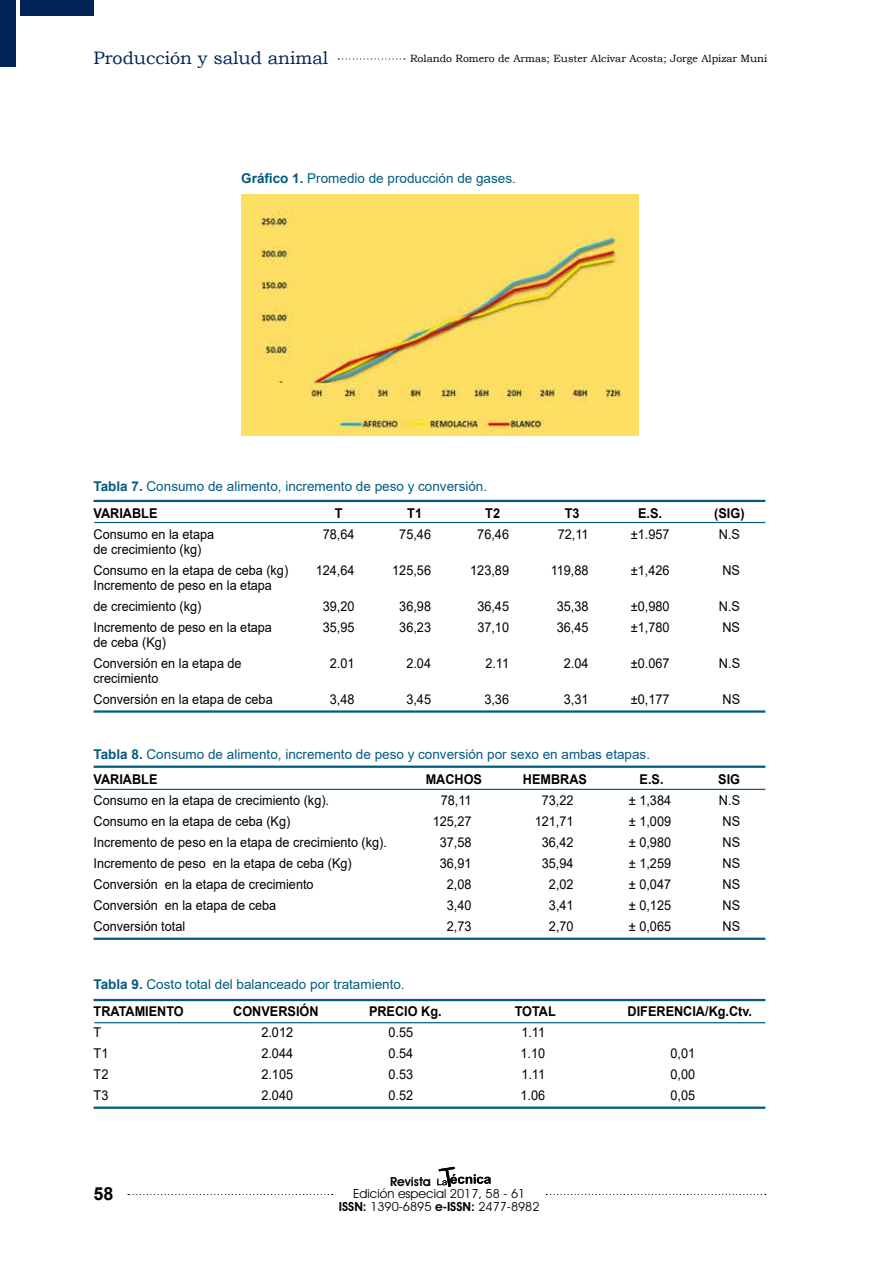
<style>
.page{position:relative;width:893px;height:1263px;background:#fff}
.page>*{position:absolute;margin:0;border:0;box-sizing:border-box;transform-origin:0 0}
.t1{font:18px "Bookman Old Style";color:#002455}
.t2{font:700 18px "Arial";color:#000}
.t3{font:13.5px/21px "Arial";color:#000;scale:.94 1}
.t4{font:13.5px "Arial";color:#005c7f}
.t5{font:700 13.5px "Arial";color:#000;scale:.94 1}
.t6{font:12.6px/12.1px "Avant Garde IT Cby BT";color:#000;text-align:center}
.t7{font:600 12.6px "Avant Garde IT Cby BT";color:#000}
.t8{font:10.5px "Bookman Old Style";color:#000}
.s1{font-weight:700}
.s2{font-weight:600}
</style>
<div class="page">
<img style="left:241px;top:194px;width:397px;height:242px">
<hr style="left:94px;top:522px;width:671px;height:1px;background:#005c7f">
<hr style="left:94px;top:789px;width:671px;height:1px;background:#005c7f">
<hr style="left:94px;top:1022px;width:671px;height:1px;background:#005c7f">
<hr style="left:94px;top:500px;width:671px;height:2px;background:#005c7f">
<hr style="left:94px;top:765px;width:671px;height:3px;background:#005c7f">
<hr style="left:94px;top:999px;width:671px;height:2px;background:#005c7f">
<hr style="left:94px;top:710px;width:671px;height:3px;background:#005c7f">
<hr style="left:94px;top:938px;width:671px;height:2px;background:#005c7f">
<hr style="left:94px;top:1106px;width:671px;height:3px;background:#005c7f">
<div style="left:20px;top:0;width:74px;height:16px;background:#002455"></div>
<div style="left:0;top:0;width:16px;height:67px;background:#002455"></div>
<svg style="left:338px;top:58px;width:67px;height:2px"></svg>
<svg style="left:437px;top:1167px;width:54px;height:20px"></svg>
<svg style="left:128px;top:1194px;width:205px;height:1px"></svg>
<svg style="left:546px;top:1194px;width:220px;height:1px"></svg>
<h1 class="t1" style="left:94px;top:46px;width:236px">Producción y salud animal</h1>
<p class="t8" style="left:410px;top:51px;width:359px">Rolando Romero de Armas; Euster Alcívar Acosta; Jorge Alpizar Muni</p>
<p class="t4" style="left:241px;top:169px;width:276px"><span class="s1">Gráfico 1.</span> Promedio de producción de gases.</p>
<p class="t4" style="left:94px;top:477px;width:395px"><span class="s1">Tabla 7.</span> Consumo de alimento, incremento de peso y conversión.</p>
<p class="t5" style="left:94px;top:504px;width:69px">VARIABLE</p>
<p class="t5" style="left:335px;top:504px;width:10px">T</p>
<p class="t5" style="left:407px;top:504px;width:17px">T1</p>
<p class="t5" style="left:485px;top:504px;width:17px">T2</p>
<p class="t5" style="left:565px;top:504px;width:17px">T3</p>
<p class="t5" style="left:638px;top:504px;width:27px">E.S.</p>
<p class="t5" style="left:714px;top:504px;width:34px">(SIG)</p>
<p class="t3" style="left:94px;top:524px;width:130px">Consumo en la etapa</p>
<p class="t3" style="left:323px;top:524px;width:35px">78,64</p>
<p class="t3" style="left:399px;top:524px;width:35px">75,46</p>
<p class="t3" style="left:477px;top:524px;width:35px">76,46</p>
<p class="t3" style="left:558px;top:524px;width:34px">72,11</p>
<p class="t3" style="left:631px;top:524px;width:43px">±1.957</p>
<p class="t3" style="left:719px;top:524px;width:24px">N.S</p>
<p class="t3" style="left:94px;top:539px;width:209px">de crecimiento (kg)<br>Consumo en la etapa de ceba (kg)</p>
<p class="t3" style="left:316px;top:560px;width:43px">124,64</p>
<p class="t3" style="left:392px;top:560px;width:43px">125,56</p>
<p class="t3" style="left:470px;top:560px;width:43px">123,89</p>
<p class="t3" style="left:551px;top:560px;width:42px">119,88</p>
<p class="t3" style="left:631px;top:560px;width:43px">±1,426</p>
<p class="t3" style="left:722px;top:560px;width:20px">NS</p>
<p class="t3" style="left:94px;top:575px;width:191px">Incremento de peso en la etapa de crecimiento (kg)</p>
<p class="t3" style="left:323px;top:596px;width:35px">39,20</p>
<p class="t3" style="left:399px;top:596px;width:35px">36,98</p>
<p class="t3" style="left:477px;top:596px;width:35px">36,45</p>
<p class="t3" style="left:557px;top:596px;width:35px">35,38</p>
<p class="t3" style="left:631px;top:596px;width:43px">±0,980</p>
<p class="t3" style="left:719px;top:596px;width:24px">N.S</p>
<p class="t3" style="left:94px;top:617px;width:191px">Incremento de peso en la etapa</p>
<p class="t3" style="left:323px;top:617px;width:35px">35,95</p>
<p class="t3" style="left:399px;top:617px;width:35px">36,23</p>
<p class="t3" style="left:477px;top:617px;width:35px">37,10</p>
<p class="t3" style="left:557px;top:617px;width:35px">36,45</p>
<p class="t3" style="left:631px;top:617px;width:43px">±1,780</p>
<p class="t3" style="left:722px;top:617px;width:20px">NS</p>
<p class="t3" style="left:94px;top:632px;width:159px">de ceba (Kg)<br>Conversión en la etapa de</p>
<p class="t3" style="left:330px;top:653px;width:28px">2.01</p>
<p class="t3" style="left:406px;top:653px;width:28px">2.04</p>
<p class="t3" style="left:485px;top:653px;width:27px">2.11</p>
<p class="t3" style="left:564px;top:653px;width:28px">2.04</p>
<p class="t3" style="left:631px;top:653px;width:43px">±0.067</p>
<p class="t3" style="left:719px;top:653px;width:24px">N.S</p>
<p class="t3" style="left:94px;top:668px;width:192px">crecimiento<br>Conversión en la etapa de ceba</p>
<p class="t3" style="left:330px;top:689px;width:28px">3,48</p>
<p class="t3" style="left:406px;top:689px;width:28px">3,45</p>
<p class="t3" style="left:484px;top:689px;width:28px">3,36</p>
<p class="t3" style="left:564px;top:689px;width:28px">3,31</p>
<p class="t3" style="left:631px;top:689px;width:43px">±0,177</p>
<p class="t3" style="left:722px;top:689px;width:20px">NS</p>
<p class="t4" style="left:94px;top:745px;width:558px"><span class="s1">Tabla 8.</span> Consumo de alimento, incremento de peso y conversión por sexo en ambas etapas.</p>
<p class="t5" style="left:94px;top:770px;width:69px">VARIABLE</p>
<p class="t5" style="left:426px;top:770px;width:61px">MACHOS</p>
<p class="t5" style="left:523px;top:770px;width:70px">HEMBRAS</p>
<p class="t5" style="left:640px;top:770px;width:27px">E.S.</p>
<p class="t5" style="left:718px;top:770px;width:25px">SIG</p>
<p class="t3" style="left:94px;top:790px;width:252px">Consumo en la etapa de crecimiento (kg).</p>
<p class="t3" style="left:441px;top:790px;width:34px">78,11</p>
<p class="t3" style="left:542px;top:790px;width:35px">73,22</p>
<p class="t3" style="left:629px;top:790px;width:46px">± 1,384</p>
<p class="t3" style="left:719px;top:790px;width:24px">N.S</p>
<p class="t3" style="left:94px;top:811px;width:211px">Consumo en la etapa de ceba (Kg)</p>
<p class="t3" style="left:433px;top:811px;width:43px">125,27</p>
<p class="t3" style="left:535px;top:811px;width:43px">121,71</p>
<p class="t3" style="left:629px;top:811px;width:46px">± 1,009</p>
<p class="t3" style="left:722px;top:811px;width:20px">NS</p>
<p class="t3" style="left:94px;top:832px;width:314px">Incremento de peso en la etapa de crecimiento (kg).</p>
<p class="t3" style="left:440px;top:832px;width:35px">37,58</p>
<p class="t3" style="left:542px;top:832px;width:35px">36,42</p>
<p class="t3" style="left:629px;top:832px;width:46px">± 0,980</p>
<p class="t3" style="left:722px;top:832px;width:20px">NS</p>
<p class="t3" style="left:94px;top:853px;width:276px">Incremento de peso en la etapa de ceba (Kg)</p>
<p class="t3" style="left:440px;top:853px;width:35px">36,91</p>
<p class="t3" style="left:542px;top:853px;width:35px">35,94</p>
<p class="t3" style="left:629px;top:853px;width:46px">± 1,259</p>
<p class="t3" style="left:722px;top:853px;width:20px">NS</p>
<p class="t3" style="left:94px;top:874px;width:236px">Conversión en la etapa de crecimiento</p>
<p class="t3" style="left:447px;top:874px;width:28px">2,08</p>
<p class="t3" style="left:549px;top:874px;width:28px">2,02</p>
<p class="t3" style="left:629px;top:874px;width:46px">± 0,047</p>
<p class="t3" style="left:722px;top:874px;width:20px">NS</p>
<p class="t3" style="left:94px;top:895px;width:196px">Conversión en la etapa de ceba</p>
<p class="t3" style="left:447px;top:895px;width:28px">3,40</p>
<p class="t3" style="left:549px;top:895px;width:28px">3,41</p>
<p class="t3" style="left:629px;top:895px;width:46px">± 0,125</p>
<p class="t3" style="left:722px;top:895px;width:20px">NS</p>
<p class="t3" style="left:94px;top:916px;width:99px">Conversión total</p>
<p class="t3" style="left:447px;top:916px;width:28px">2,73</p>
<p class="t3" style="left:549px;top:916px;width:28px">2,70</p>
<p class="t3" style="left:629px;top:916px;width:46px">± 0,065</p>
<p class="t3" style="left:722px;top:916px;width:20px">NS</p>
<p class="t4" style="left:94px;top:975px;width:313px"><span class="s1">Tabla 9.</span> Costo total del balanceado por tratamiento.</p>
<p class="t5" style="left:94px;top:1002px;width:97px">TRATAMIENTO</p>
<p class="t5" style="left:233px;top:1002px;width:92px">CONVERSIÓN</p>
<p class="t5" style="left:369px;top:1002px;width:79px">PRECIO Kg.</p>
<p class="t5" style="left:515px;top:1002px;width:45px">TOTAL</p>
<p class="t5" style="left:628px;top:1002px;width:134px">DIFERENCIA/Kg.Ctv.</p>
<p class="t3" style="left:94px;top:1022px;width:10px">T</p>
<p class="t3" style="left:261px;top:1022px;width:35px">2.012</p>
<p class="t3" style="left:388px;top:1022px;width:28px">0.55</p>
<p class="t3" style="left:521px;top:1022px;width:27px">1.11</p>
<p class="t3" style="left:94px;top:1043px;width:17px">T1</p>
<p class="t3" style="left:261px;top:1043px;width:35px">2.044</p>
<p class="t3" style="left:388px;top:1043px;width:28px">0.54</p>
<p class="t3" style="left:520px;top:1043px;width:28px">1.10</p>
<p class="t3" style="left:670px;top:1043px;width:28px">0,01</p>
<p class="t3" style="left:94px;top:1064px;width:17px">T2</p>
<p class="t3" style="left:261px;top:1064px;width:35px">2.105</p>
<p class="t3" style="left:388px;top:1064px;width:28px">0.53</p>
<p class="t3" style="left:521px;top:1064px;width:27px">1.11</p>
<p class="t3" style="left:670px;top:1064px;width:28px">0,00</p>
<p class="t3" style="left:94px;top:1085px;width:17px">T3</p>
<p class="t3" style="left:261px;top:1085px;width:35px">2.040</p>
<p class="t3" style="left:388px;top:1085px;width:28px">0.52</p>
<p class="t3" style="left:520px;top:1085px;width:28px">1.06</p>
<p class="t3" style="left:670px;top:1085px;width:28px">0,05</p>
<h1 class="t2" style="left:94px;top:1181px;width:22px">58</h1>
<p class="t7" style="left:390px;top:1174px;width:42px">Revista</p>
<p class="t6" style="left:339px;top:1188px;width:202px">Edición especial 2017, 58 - 61<br><span class="s2">ISSN:</span> 1390-6895 <span class="s2">e-ISSN:</span> 2477-8982</p>
</div>
